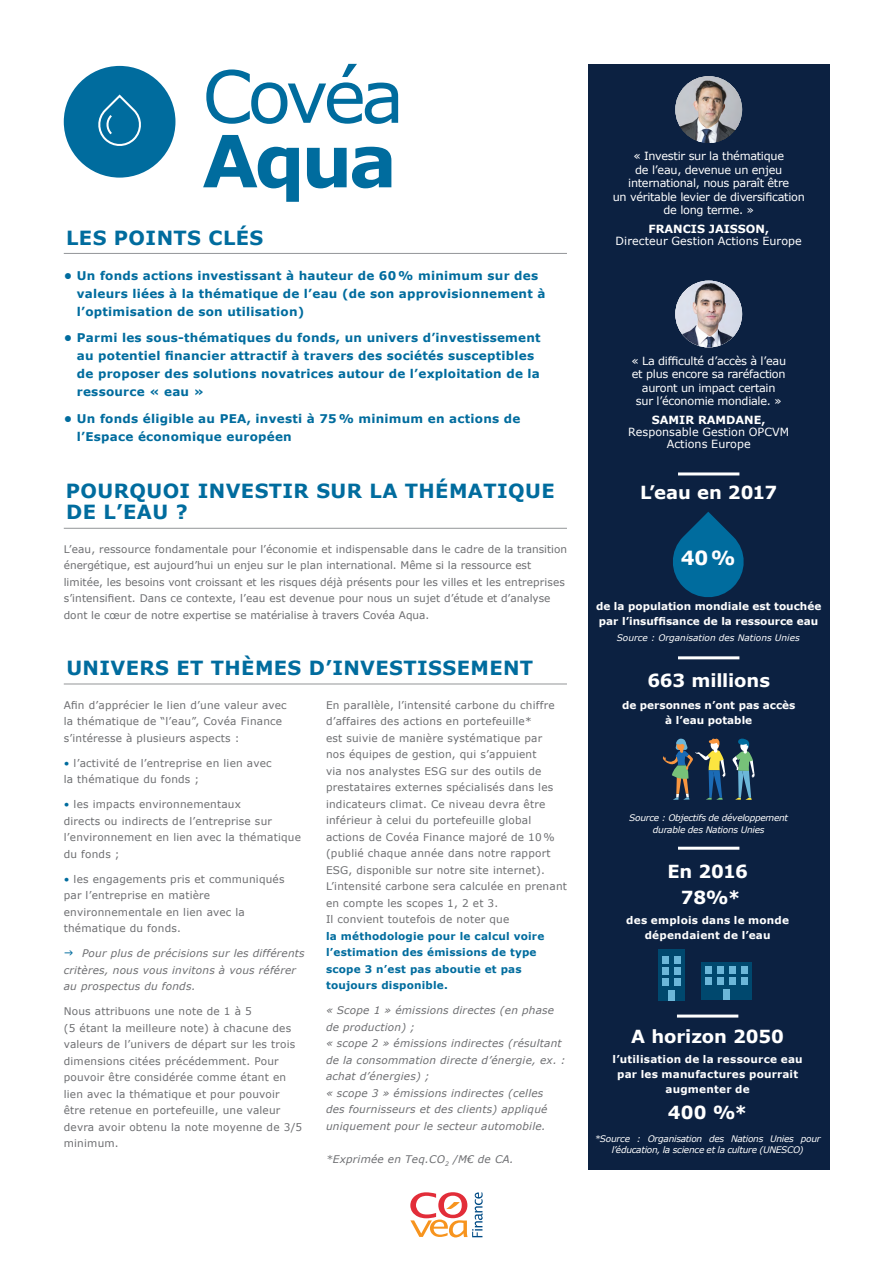
<style>
.page{position:relative;width:893px;height:1263px;background:#fff}
.page>*{position:absolute;margin:0;border:0;box-sizing:border-box;transform-origin:0 0}
.t1{font:72px "Verdana";color:#006c9e}
.t2{font:700 72px "Verdana";color:#006c9e}
.t3{font:700 19.5px/21px "Verdana";letter-spacing:.02em;color:#006c9e}
.t4{font:700 19.5px "Verdana";color:#fff}
.t5{font:700 18px/26.4px "Verdana";letter-spacing:-.01em;color:#fff;text-align:center}
.t6{font:700 12px/18px "Verdana";letter-spacing:.02em;color:#006c9e}
.t7{font:11.25px/13.5px "Verdana";letter-spacing:-.025em;color:#fff;text-align:center}
.t8{font:11.25px/12px "Verdana";letter-spacing:.005em;color:#fff;text-align:center}
.t9{font:700 11.25px "Verdana";color:#fff}
.t10{font:10.5px/16.5px "Verdana";letter-spacing:.02em;color:#6d6e71}
.t11{font:10.5px/16.5px "Verdana";color:#6d6e71}
.t12{font:italic 10.5px/16.5px "Verdana";letter-spacing:.02em;color:#6d6e71}
.t13{font:700 10.5px/15px "Verdana";letter-spacing:.01em;color:#fff;text-align:center}
.t14{font:700 10.5px/16.5px "Verdana";letter-spacing:.02em;color:#006c9e}
.t15{font:italic 9px/12px "Verdana";letter-spacing:-.03em;color:#fff;text-align:center}
.t16{font:italic 9px "Verdana";color:#fff}
.s1{color:#006c9e}
</style>
<div class="page">
<svg style="left:410px;top:1192px;width:73px;height:45px"></svg>
<hr style="left:64px;top:684px;width:503px;height:1px;background:#939598">
<hr style="left:64px;top:253px;width:503px;height:1px;background:#939598">
<div style="left:588px;top:64px;width:241px;height:1105px;background:#0c2141"></div>
<svg style="left:673px;top:512px;width:71px;height:85px"></svg>
<hr style="left:678px;top:656px;width:61px;height:3px;background:#fff">
<hr style="left:678px;top:847px;width:61px;height:3px;background:#fff">
<svg style="left:732px;top:738px;width:23px;height:62px"></svg>
<svg style="left:663px;top:738px;width:63px;height:62px"></svg>
<div style="left:659px;top:950px;width:26px;height:51px;background:#00486e"></div>
<div style="left:663px;top:967px;width:6px;height:7px;background:#6cb7d9"></div>
<div style="left:675px;top:967px;width:6px;height:7px;background:#6cb7d9"></div>
<div style="left:663px;top:956px;width:6px;height:7px;background:#6cb7d9"></div>
<div style="left:675px;top:956px;width:6px;height:7px;background:#6cb7d9"></div>
<div style="left:663px;top:978px;width:6px;height:8px;background:#6cb7d9"></div>
<div style="left:675px;top:978px;width:6px;height:8px;background:#6cb7d9"></div>
<div style="left:668px;top:990px;width:7px;height:11px;background:#6cb7d9"></div>
<div style="left:701px;top:962px;width:51px;height:38px;background:#00486e"></div>
<div style="left:705px;top:966px;width:6px;height:7px;background:#6cb7d9"></div>
<div style="left:717px;top:966px;width:6px;height:7px;background:#6cb7d9"></div>
<div style="left:729px;top:966px;width:6px;height:7px;background:#6cb7d9"></div>
<div style="left:741px;top:966px;width:6px;height:7px;background:#6cb7d9"></div>
<div style="left:705px;top:977px;width:6px;height:8px;background:#6cb7d9"></div>
<div style="left:717px;top:977px;width:6px;height:8px;background:#6cb7d9"></div>
<div style="left:729px;top:977px;width:6px;height:8px;background:#6cb7d9"></div>
<div style="left:741px;top:977px;width:6px;height:8px;background:#6cb7d9"></div>
<div style="left:723px;top:989px;width:7px;height:11px;background:#6cb7d9"></div>
<div style="left:64px;top:66px;width:111px;height:112px;background:#006c9e;border-radius:50%"></div>
<svg style="left:98px;top:94px;width:43px;height:52px"></svg>
<hr style="left:678px;top:472px;width:61px;height:3px;background:#fff">
<hr style="left:64px;top:528px;width:503px;height:1px;background:#939598">
<img style="left:675px;top:76px;width:67px;height:67px;border-radius:33px">
<img style="left:675px;top:281px;width:67px;height:66px;border-radius:33px">
<hr style="left:677px;top:1014px;width:61px;height:3px;background:#fff">
<h1 class="t1" style="left:202px;top:47px;width:204px">Covéa</h1>
<h1 class="t2" style="left:202px;top:110px;width:196px">Aqua</h1>
<h2 class="t3" style="left:66px;top:227px;width:199px">Les points clés</h2>
<p class="t6" style="left:77px;top:266px;width:470px;text-indent:-13px">• Un fonds actions investissant à hauteur de 60% minimum sur des valeurs liées à la thématique de l’eau (de son approvisionnement à l’optimisation de son utilisation)</p>
<p class="t6" style="left:77px;top:328px;width:465px;text-indent:-13px">• Parmi les sous-thématiques du fonds, un univers d’investissement au potentiel financier attractif à travers des sociétés susceptibles de proposer des solutions novatrices autour de l’exploitation de la ressource « eau »</p>
<p class="t6" style="left:77px;top:409px;width:445px;text-indent:-13px">• Un fonds éligible au PEA, investi à 75% minimum en actions de l’Espace économique européen</p>
<h2 class="t3" style="left:66px;top:480px;width:474px">Pou rquoi investir su r la thématique de L’eau</h2>
<h2 class="t3" style="left:176px;top:501px;width:14px">?</h2>
<p class="t11" style="left:64px;top:541px;width:505px">L’eau, ressource fondamentale pour l’économie et indispensable dans le cadre de la transition énergétique, est aujourd’hui un enjeu sur le plan international. Même si la ressource est limitée, les besoins vont croissant et les risques déjà présents pour les villes et les entreprises s’intensifient. Dans ce contexte, l’eau est devenue pour nous un sujet d’étude et d’analyse dont le cœur de notre expertise se matérialise à travers Covéa Aqua.</p>
<h2 class="t3" style="left:66px;top:657px;width:468px">Univers et thèmes d’investissement</h2>
<p class="t10" style="left:64px;top:696px;width:224px">Afin d’apprécier le lien d’une valeur avec la thématique de “l’eau”, Covéa Finance s’intéresse à plusieurs aspects :</p>
<p class="t10" style="left:64px;top:754px;width:209px"><span class="s1">•</span> l’activité de l’entreprise en lien avec la thématique du fonds ;</p>
<p class="t10" style="left:64px;top:796px;width:239px"><span class="s1">•</span> les impacts environnementaux<br>directs ou indirects de l’entreprise sur l’environnement en lien avec la thématique du fonds ;</p>
<p class="t10" style="left:64px;top:870px;width:222px"><span class="s1">•</span> les engagements pris et communiqués par l’entreprise en matière environnementale en lien avec la thématique du fonds.</p>
<p class="t12" style="left:64px;top:945px;width:242px;text-indent:18px">Pour plus de précisions sur les différents critères, nous vous invitons à vous référer au prospectus du fonds.</p>
<p class="t10" style="left:64px;top:1003px;width:240px">Nous attribuons une note de 1 à 5<br>(5 étant la meilleure note) à chacune des valeurs de l’univers de départ sur les trois dimensions citées précédemment. Pour pouvoir être considérée comme étant en lien avec la thématique et pour pouvoir être retenue en portefeuille, une valeur devra avoir obtenu la note moyenne de 3/5 minimum.</p>
<p class="t10" style="left:326px;top:696px;width:242px">En parallèle, l’intensité carbone du chiffre d’affaires des actions en portefeuille*<br>est suivie de manière systématique par<br>nos équipes de gestion, qui s’appuient<br>via nos analystes ESG sur des outils de prestataires externes spécialisés dans les indicateurs climat. Ce niveau devra être inférieur à celui du portefeuille global actions de Covéa Finance majoré de 10% (publié chaque année dans notre rapport ESG, disponible sur notre site internet).<br>L’intensité carbone sera calculée en prenant en compte les scopes 1, 2 et 3.<br>Il convient toutefois de noter que</p>
<p class="t14" style="left:326px;top:927px;width:220px">la méthodologie pour le calcul voire l’estimation des émissions de type scope 3 n’est pas aboutie et pas toujours disponible.</p>
<p class="t12" style="left:326px;top:1002px;width:241px">« Scope 1 » émissions directes (en phase de production) ;<br>« scope 2 » émissions indirectes (résultant de la consommation directe d’énergie, ex. : achat d’énergies) ;<br>« scope 3 » émissions indirectes (celles<br>des fournisseurs et des clients) appliqué uniquement pour le secteur automobile.</p>
<p class="t12" style="left:326px;top:1150px;width:189px">*Exprimée en Teq.CO<sub>2</sub> /M€ de CA.</p>
<p class="t7" style="left:613px;top:149px;width:194px">« Investir sur la thématique<br>de l’eau, devenue un enjeu international, nous paraît être<br>un véritable levier de diversification de long terme. »</p>
<p class="t9" style="left:648px;top:221px;width:122px">Francis Jaisson,</p>
<p class="t8" style="left:616px;top:235px;width:188px">Directeur Gestion Actions Europe</p>
<p class="t7" style="left:631px;top:354px;width:156px">« La difficulté d’accès à l’eau et plus encore sa raréfaction auront un impact certain<br>sur l’économie mondiale. »</p>
<p class="t9" style="left:652px;top:412px;width:115px">Samir Ramdane,</p>
<p class="t8" style="left:628px;top:426px;width:163px">Responsable Gestion OPCVM<br>Actions Europe</p>
<h3 class="t5" style="left:640px;top:479px;width:139px">L’eau en 2017</h3>
<h2 class="t4" style="left:681px;top:544px;width:56px">40%</h2>
<p class="t13" style="left:596px;top:598px;width:227px;text-align:left">de la population mondiale est touchée par l’insuffisance de la ressource eau</p>
<p class="t16" style="left:617px;top:632px;width:184px">Source : Organisation des Nations Unies</p>
<h3 class="t5" style="left:647px;top:667px;width:124px">663 millions</h3>
<p class="t13" style="left:622px;top:698px;width:175px">de personnes n’ont pas accès à l’eau potable</p>
<p class="t15" style="left:629px;top:811px;width:160px">Source : Objectifs de développement durable des Nations Unies</p>
<h3 class="t5" style="left:667px;top:857px;width:82px">En 2016<br>78%*</h3>
<p class="t13" style="left:626px;top:912px;width:164px">des emplois dans le monde dépendaient de l’eau</p>
<h3 class="t5" style="left:631px;top:1023px;width:154px">A horizon 2050</h3>
<p class="t13" style="left:613px;top:1051px;width:191px">l’utilisation de la ressource eau par les manufactures pourrait augmenter de</p>
<h3 class="t5" style="left:668px;top:1099px;width:81px">400 %*</h3>
<p class="t15" style="left:595px;top:1133px;width:227px;line-height:10.5px">*Source : Organisation des Nations Unies pour l’éducation, la science et la culture (UNESCO)</p>
</div>
